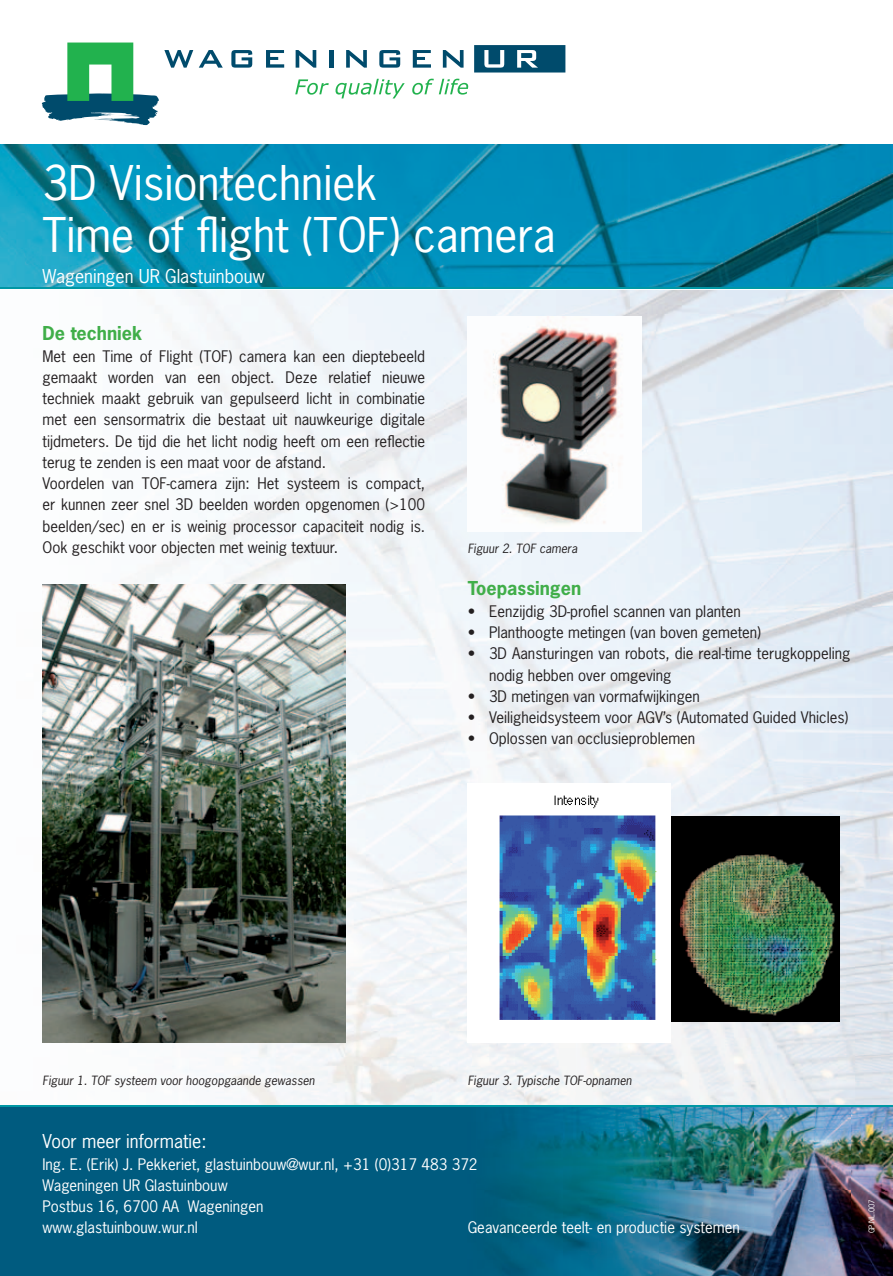
<style>
.page{position:relative;width:893px;height:1276px;background:#fff}
.page>*{position:absolute;margin:0;border:0;box-sizing:border-box;transform-origin:0 0}
.t1{font:45px/52.5px "News Gothic Std";color:#fff}
.t2{font:18px "News Gothic Std";color:#fff}
.t3{font:700 18px "News Gothic Std";color:#40ae49}
.t4{font:15px/21.3px "News Gothic Std";color:#231f20}
.t5{font:15px/21px "News Gothic Std";color:#fff}
.t6{font:italic 12px "News Gothic Std";color:#231f20}
.t7{font:7.5px "News Gothic Std";color:#fff}
</style>
<div class="page">
<img style="left:0;top:144px;width:893px;height:961px">
<div style="left:0;top:1106px;width:469px;height:170px;background:#005b7f"></div>
<svg style="left:42px;top:43px;width:151px;height:82px"></svg>
<svg style="left:199px;top:50px;width:24px;height:18px"></svg>
<svg style="left:231px;top:50px;width:21px;height:18px"></svg>
<svg style="left:266px;top:50px;width:18px;height:18px"></svg>
<svg style="left:296px;top:50px;width:20px;height:18px"></svg>
<hr style="left:329px;top:50px;width:4px;height:18px;background:#004b6c">
<svg style="left:346px;top:50px;width:21px;height:18px"></svg>
<svg style="left:379px;top:50px;width:21px;height:18px"></svg>
<svg style="left:413px;top:50px;width:18px;height:18px"></svg>
<svg style="left:443px;top:50px;width:21px;height:18px"></svg>
<svg style="left:295px;top:79px;width:173px;height:19px"></svg>
<svg style="left:474px;top:45px;width:91px;height:27px;background:#296883"></svg>
<hr style="left:0;top:288px;width:893px;height:2px;background:#fff">
<hr style="left:0;top:288px;width:893px;height:1px;background:#0097a4">
<img style="left:468px;top:1106px;width:425px;height:170px">
<hr style="left:0;top:1105px;width:893px;height:1px;background:#0097a4">
<img style="left:43px;top:584px;width:303px;height:458px">
<img style="left:468px;top:316px;width:174px;height:215px">
<img style="left:670px;top:817px;width:170px;height:204px">
<img style="left:468px;top:784px;width:202px;height:258px">
<h1 class="t1" style="left:43px;top:156px;width:515px">3D Visiontechniek<br>Time of flight (TOF) camera</h1>
<p class="t2" style="left:43px;top:265px;width:224px">Wageningen UR Glastuinbouw</p>
<p class="t3" style="left:43px;top:321px;width:101px">De techniek</p>
<p class="t4" style="left:43px;top:345px;width:384px">Met een Time of Flight (TOF) camera kan een dieptebeeld gemaakt worden van een object. Deze relatief nieuwe techniek maakt gebruik van gepulseerd licht in combinatie met een sensormatrix die bestaat uit nauwkeurige digitale tijdmeters. De tijd die het licht nodig heeft om een reflectie terug te zenden is een maat voor de afstand.<br>Voordelen van TOF-camera zijn: Het systeem is compact, er kunnen zeer snel 3D beelden worden opgenomen (&gt;100 beelden/sec) en er is weinig processor capaciteit nodig is.<br>Ook geschikt voor objecten met weinig textuur.</p>
<p class="t6" style="left:468px;top:541px;width:111px">Figuur 2. TOF camera</p>
<p class="t3" style="left:468px;top:577px;width:115px">Toepassingen</p>
<p class="t4" style="left:468px;top:600px;width:275px">• Eenzijdig 3D-profiel scannen van planten</p>
<p class="t4" style="left:468px;top:621px;width:295px">• Planthoogte metingen (van boven gemeten)</p>
<p class="t4" style="left:489px;top:643px;width:363px;text-indent:-21px">• 3D Aansturingen van robots, die real-time terugkoppeling nodig hebben over omgeving</p>
<p class="t4" style="left:468px;top:685px;width:234px">• 3D metingen van vormafwijkingen</p>
<p class="t4" style="left:468px;top:706px;width:382px">• Veiligheidsysteem voor AGV’s (Automated Guided Vhicles)</p>
<p class="t4" style="left:468px;top:728px;width:229px">• Oplossen van occlusieproblemen</p>
<p class="t6" style="left:43px;top:1072px;width:274px">Figuur 1. TOF systeem voor hoogopgaande gewassen</p>
<p class="t2" style="left:43px;top:1130px;width:166px">Voor meer informatie:</p>
<p class="t6" style="left:468px;top:1072px;width:165px">Figuur 3. Typische TOF-opnamen</p>
<p class="t5" style="left:43px;top:1154px;width:437px">Ing. E. (Erik) J. Pekkeriet, glastuinbouw@wur.nl, +31 (0)317 483 372<br>Wageningen UR Glastuinbouw<br>Postbus 16, 6700 AA Wageningen<br>www.glastuinbouw.wur.nl</p>
<p class="t5" style="left:468px;top:1217px;width:273px">Geavanceerde teelt- en productie systemen</p>
<p class="t7" style="left:867px;top:1233px;width:36px;rotate:-90deg">GP.NL .007</p>
</div>
